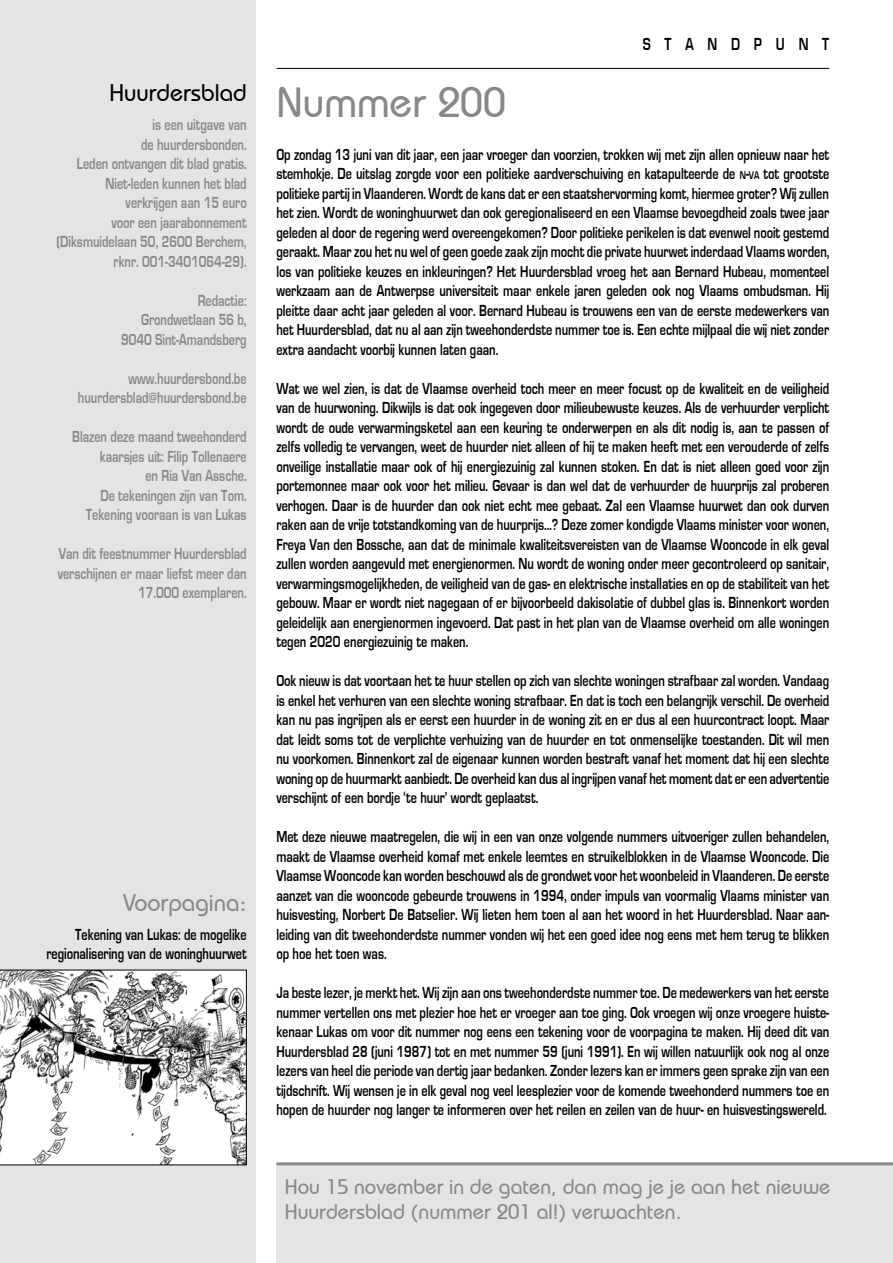
<style>
.page{position:relative;width:893px;height:1263px;background:#fff}
.page>*{position:absolute;margin:0;border:0;box-sizing:border-box;transform-origin:0 0}
.t1{font:500 42px "Bauhaus IT Cby BT";color:#87888a}
.t2{font:500 24px "Bauhaus IT Cby BT";color:#000}
.t3{font:500 24px "Bauhaus IT Cby BT";color:#87888a}
.t4{font:500 21px/25.2px "Bauhaus IT Cby BT";color:#87888a}
.t5{font:18px "Eurose Cond";letter-spacing:.765em;color:#000}
.t6{font:16.5px/19.5px "Eurose Cond";color:#000;text-align:justify}
.t7{font:16.5px/19.5px "Eurose Cond";color:#87888a;text-align:right}
.s1{font-size:11.55px}
.s2{font-style:inherit}
</style>
<div class="page">
<hr style="left:0;top:68px;width:829px;height:1px;background:#000">
<div style="left:244px;top:32px;width:32px;height:66px;background:#fff"></div>
<div style="left:0;top:0;width:255px;height:1263px;background:#e3e4e5"></div>
<div style="left:276px;top:1165px;width:617px;height:98px;background:#e3e4e5"></div>
<hr style="left:276px;top:1162px;width:617px;height:3px;background:#87888a">
<svg style="left:0;top:970px;width:247px;height:195px;background:#ccc"></svg>
<h2 class="t2" style="left:110px;top:78px;width:139px">Huurdersblad</h2>
<p class="t7" style="left:56px;top:115px;width:192px">is een uitgave van<br>de huurdersbonden.<br>Leden ontvangen dit blad gratis.<br>Niet-leden kunnen het blad verkrijgen aan 15 euro<br>voor een jaarabonnement (Diksmuidelaan 50, 2600 Berchem, rknr. 001-3401064-29).</p>
<p class="t7" style="left:121px;top:291px;width:127px">Redactie:<br>Grondwetlaan 56 b,<br>9040 Sint-Amandsberg</p>
<p class="t7" style="left:78px;top:369px;width:170px">www.huurdersbond.be huurdersblad@huurdersbond.be</p>
<p class="t7" style="left:72px;top:427px;width:176px">Blazen deze maand tweehonderd kaarsjes uit: Filip Tollenaere<br>en Ria Van Assche.<br>De tekeningen zijn van Tom.<br>Tekening vooraan is van Lukas</p>
<p class="t7" style="left:58px;top:544px;width:190px">Van dit feestnummer Huurdersblad verschijnen er maar liefst meer dan<br>17.000 exemplaren.</p>
<h2 class="t3" style="left:124px;top:888px;width:125px">Voorpagina:</h2>
<p class="t6" style="left:46px;top:924px;width:202px;text-align:right">Tekening van Lukas: de mogelike regionalisering van de woninghuurwet</p>
<p class="t5" style="left:643px;top:34px;width:188px">S TA ND PU NT</p>
<h1 class="t1" style="left:276px;top:77px;width:231px">Nummer 200</h1>
<p class="t6" style="left:276px;top:144px;width:555px">Op zondag 13 juni van dit jaar, een jaar vroeger dan voorzien, trokken wij met zijn allen opnieuw naar het stemhokje. De uitslag zorgde voor een politieke aardverschuiving en katapulteerde de <span class="s1">N</span><span class="s2">-</span><span class="s1">VA</span> tot grootste politieke partij in Vlaanderen. Wordt de kans dat er een staatshervorming komt, hiermee groter? Wij zullen het zien. Wordt de woninghuurwet dan ook geregionaliseerd en een Vlaamse bevoegdheid zoals twee jaar geleden al door de regering werd overeengekomen? Door politieke perikelen is dat evenwel nooit gestemd geraakt. Maar zou het nu wel of geen goede zaak zijn mocht die private huurwet inderdaad Vlaams worden, los van politieke keuzes en inkleuringen? Het Huurdersblad vroeg het aan Bernard Hubeau, momenteel werkzaam aan de Antwerpse universiteit maar enkele jaren geleden ook nog Vlaams ombudsman. Hij pleitte daar acht jaar geleden al voor. Bernard Hubeau is trouwens een van de eerste medewerkers van het Huurdersblad, dat nu al aan zijn tweehonderdste nummer toe is. Een echte mijlpaal die wij niet zonder extra aandacht voorbij kunnen laten gaan.</p>
<p class="t6" style="left:276px;top:378px;width:554px">Wat we wel zien, is dat de Vlaamse overheid toch meer en meer focust op de kwaliteit en de veiligheid van de huurwoning. Dikwijls is dat ook ingegeven door milieubewuste keuzes. Als de verhuurder verplicht wordt de oude verwarmingsketel aan een keuring te onderwerpen en als dit nodig is, aan te passen of zelfs volledig te vervangen, weet de huurder niet alleen of hij te maken heeft met een verouderde of zelfs onveilige installatie maar ook of hij energiezuinig zal kunnen stoken. En dat is niet alleen goed voor zijn portemonnee maar ook voor het milieu. Gevaar is dan wel dat de verhuurder de huurprijs zal proberen verhogen. Daar is de huurder dan ook niet echt mee gebaat. Zal een Vlaamse huurwet dan ook durven raken aan de vrije totstandkoming van de huurprijs…? Deze zomer kondigde Vlaams minister voor wonen, Freya Van den Bossche, aan dat de minimale kwaliteitsvereisten van de Vlaamse Wooncode in elk geval zullen worden aangevuld met energienormen. Nu wordt de woning onder meer gecontroleerd op sanitair, verwarmingsmogelijkheden, de veiligheid van de gas- en elektrische installaties en op de stabiliteit van het gebouw. Maar er wordt niet nagegaan of er bijvoorbeeld dakisolatie of dubbel glas is. Binnenkort worden geleidelijk aan energienormen ingevoerd. Dat past in het plan van de Vlaamse overheid om alle woningen tegen 2020 energiezuinig te maken.</p>
<p class="t6" style="left:276px;top:671px;width:554px">Ook nieuw is dat voortaan het te huur stellen op zich van slechte woningen strafbaar zal worden. Vandaag is enkel het verhuren van een slechte woning strafbaar. En dat is toch een belangrijk verschil. De overheid kan nu pas ingrijpen als er eerst een huurder in de woning zit en er dus al een huurcontract loopt. Maar dat leidt soms tot de verplichte verhuizing van de huurder en tot onmenselijke toestanden. Dit wil men nu voorkomen. Binnenkort zal de eigenaar kunnen worden bestraft vanaf het moment dat hij een slechte woning op de huurmarkt aanbiedt. De overheid kan dus al ingrijpen vanaf het moment dat er een advertentie verschijnt of een bordje ‘te huur’ wordt geplaatst.</p>
<p class="t6" style="left:276px;top:827px;width:554px">Met deze nieuwe maatregelen, die wij in een van onze volgende nummers uitvoeriger zullen behandelen, maakt de Vlaamse overheid komaf met enkele leemtes en struikelblokken in de Vlaamse Wooncode. Die Vlaamse Wooncode kan worden beschouwd als de grondwet voor het woonbeleid in Vlaanderen. De eerste aanzet van die wooncode gebeurde trouwens in 1994, onder impuls van voormalig Vlaams minister van huisvesting, Norbert De Batselier. Wij lieten hem toen al aan het woord in het Huurdersblad. Naar aan&shy;leiding van dit tweehonderdste nummer vonden wij het een goed idee nog eens met hem terug te blikken op hoe het toen was.</p>
<p class="t6" style="left:276px;top:983px;width:554px">Ja beste lezer, je merkt het. Wij zijn aan ons tweehonderdste nummer toe. De medewerkers van het eerste nummer vertellen ons met plezier hoe het er vroeger aan toe ging. Ook vroegen wij onze vroegere huiste&shy;kenaar Lukas om voor dit nummer nog eens een tekening voor de voorpagina te maken. Hij deed dit van Huurdersblad 28 (juni 1987) tot en met nummer 59 (juni 1991). En wij willen natuurlijk ook nog al onze lezers van heel die periode van dertig jaar bedanken. Zonder lezers kan er immers geen sprake zijn van een tijdschrift. Wij wensen je in elk geval nog veel leesplezier voor de komende tweehonderd nummers toe en hopen de huurder nog langer te informeren over het reilen en zeilen van de huur- en huisvestingswereld.</p>
<p class="t4" style="left:285px;top:1174px;width:547px">Hou 15 november in de gaten, dan mag je je aan het nieuwe<br>Huurdersblad (nummer 201 al!) verwachten.</p>
</div>
